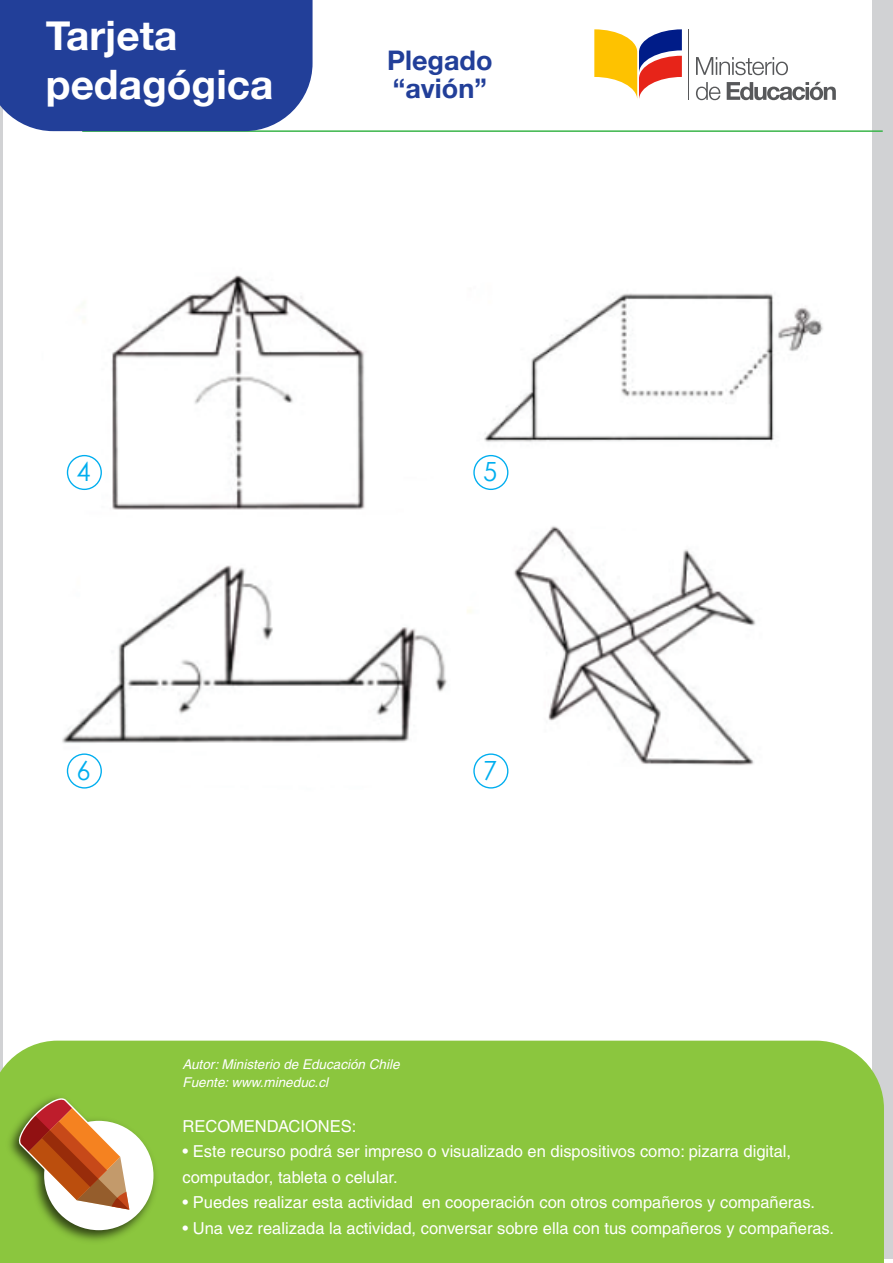
<style>
.page{position:relative;width:893px;height:1263px;background:#fff}
.page>*{position:absolute;margin:0;border:0;box-sizing:border-box;transform-origin:0 0}
.t1{font:700 40.5px/48.8px "Helvetica Neue";color:#fff}
.t2{font:700 27px/28.5px "Helvetica Neue";color:#223f99}
.t3{font:26.4px "Century Gothic";color:#00aeef;scale:.96 1}
.t4{font:16.5px/25.5px "Helvetica";color:#fff}
.t5{font:italic 13.5px/18px "Helvetica";color:#fff}
</style>
<div class="page">
<img style="left:62px;top:275px;width:761px;height:514px">
<svg style="left:67px;top:455px;width:35px;height:35px"></svg>
<svg style="left:473px;top:455px;width:35px;height:35px"></svg>
<svg style="left:67px;top:753px;width:35px;height:35px"></svg>
<svg style="left:473px;top:753px;width:35px;height:35px"></svg>
<hr style="left:0;top:0;width:3px;height:1259px;background:#d1d2d4">
<div style="left:872px;top:0;width:21px;height:1259px;background:#d1d2d4"></div>
<hr style="left:689px;top:29px;width:1px;height:71px;background:#57585a">
<svg style="left:696px;top:57px;width:92px;height:18px"></svg>
<svg style="left:696px;top:82px;width:24px;height:18px"></svg>
<svg style="left:727px;top:82px;width:109px;height:18px"></svg>
<svg style="left:594px;top:29px;width:88px;height:70px"></svg>
<hr style="left:82px;top:130px;width:801px;height:2px;background:#3ab54a">
<div style="left:0;top:1041px;width:884px;height:222px;background:#8bc63e"></div>
<div style="left:0;top:0;width:313px;height:131px;background:#223f99"></div>
<img style="left:2px;top:1091px;width:159px;height:156px">
<div style="left:44px;top:1121px;width:109px;height:109px;background:#fff;border-radius:50%"></div>
<svg style="left:16px;top:1097px;width:115px;height:114px"></svg>
<h1 class="t1" style="left:46px;top:11px;width:229px">Tarjeta pedagógica</h1>
<h2 class="t2" style="left:387px;top:45px;width:107px">Plegado “avión”</h2>
<h3 class="t3" style="left:77px;top:453px;width:16px">4</h3>
<h3 class="t3" style="left:483px;top:453px;width:16px">5</h3>
<h3 class="t3" style="left:77px;top:752px;width:16px">6</h3>
<h3 class="t3" style="left:483px;top:752px;width:16px">7</h3>
<p class="t5" style="left:183px;top:1055px;width:219px">Autor: Ministerio de Educación Chile<br>Fuente: www.mineduc.cl</p>
<p class="t4" style="left:183px;top:1113px;width:175px">RECOMENDACIONES:</p>
<p class="t4" style="left:183px;top:1139px;width:610px">• Este recurso podrá ser impreso o visualizado en dispositivos como: pizarra digital, computador, tableta o celular.</p>
<p class="t4" style="left:183px;top:1190px;width:634px">• Puedes realizar esta actividad en cooperación con otros compañeros y compañeras.</p>
<p class="t4" style="left:183px;top:1215px;width:653px">• Una vez realizada la actividad, conversar sobre ella con tus compañeros y compañeras.</p>
</div>
